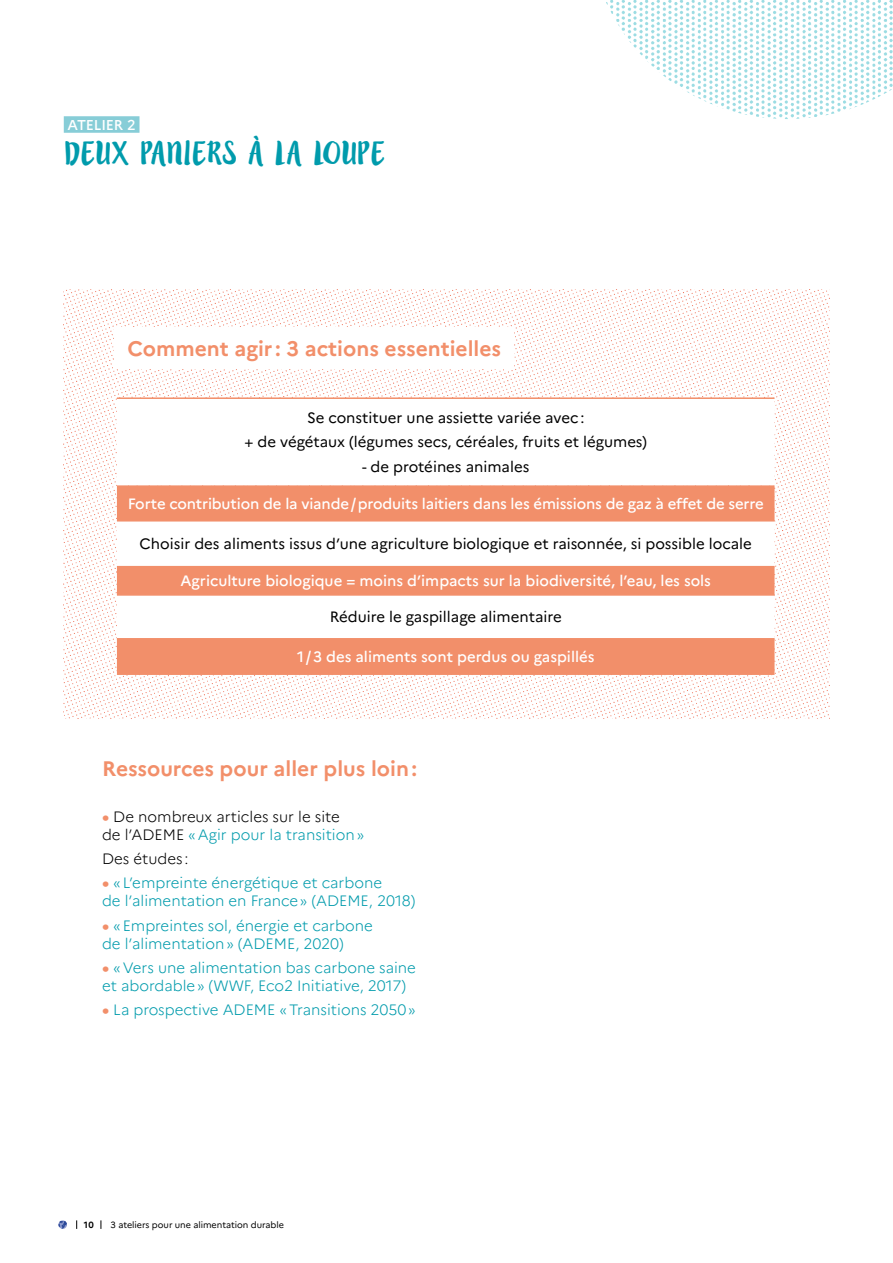
<style>
.page{position:relative;width:893px;height:1263px;background:#fff}
.page>*{position:absolute;margin:0;border:0;box-sizing:border-box;transform-origin:0 0}
.t1{font:26.25px "Lilly Belle";letter-spacing:.02em;color:#009bac}
.t2{font:700 21px "Marianne";color:#f28f6a}
.t3{font:300 15px/18px "Marianne";color:#009bac}
.t4{font:15px/24.3px "Marianne";color:#000;text-align:center}
.t5{font:500 15px "Marianne";letter-spacing:-.005em;color:#fff}
.t6{font:300 15px/18px "Marianne";color:#000}
.t7{font:500 14.25px "Marianne";letter-spacing:-.01em;color:#fff}
.t8{font:9px "Marianne";letter-spacing:-.005em;color:#000}
.t9{font:700 9px "Marianne";color:#000}
.s1{font-weight:800;color:#f28f6a}
.s2{color:#009bac}
</style>
<div class="page">
<svg style="left:58px;top:1220px;width:9px;height:9px"></svg>
<div style="left:64px;top:116px;width:75px;height:17px;background:#87cdd7"></div>
<img style="left:64px;top:289px;width:765px;height:430px">
<div style="left:115px;top:327px;width:399px;height:42px;background:#fff"></div>
<svg style="left:117px;top:399px;width:657px;height:86px"></svg>
<svg style="left:117px;top:485px;width:657px;height:190px;fill:#f28f6a"></svg>
<hr style="left:117px;top:397px;width:657px;height:2px;background:#f28f6a">
<hr style="left:117px;top:520px;width:657px;height:1px;background:#f28f6a">
<hr style="left:117px;top:566px;width:657px;height:1px;background:#f28f6a">
<hr style="left:117px;top:594px;width:657px;height:2px;background:#f28f6a">
<hr style="left:117px;top:638px;width:657px;height:1px;background:#f28f6a">
<img style="left:606px;top:0;width:287px;height:119px">
<p class="t7" style="left:68px;top:116px;width:70px">ATELIER 2</p>
<h1 class="t1" style="left:64px;top:134px;width:323px">DEUX PANIERS À LA LOUPE</h1>
<h2 class="t2" style="left:128px;top:336px;width:375px">Comment agir : 3 actions essentielles</h2>
<p class="t4" style="left:244px;top:405px;width:404px">Se constituer une assiette variée avec:<br>+ de végétaux (légumes secs, céréales, fruits et légumes)</p>
<p class="t4" style="left:362px;top:454px;width:169px">- de protéines animales</p>
<p class="t5" style="left:128px;top:494px;width:637px">Forte contribution de la viande/produits laitiers dans les émissions de gaz à effet de serre</p>
<p class="t4" style="left:140px;top:532px;width:614px">Choisir des aliments issus d’une agriculture biologique et raisonnée, si possible locale</p>
<p class="t5" style="left:180px;top:572px;width:532px">Agriculture biologique = moins d’impacts sur la biodiversité, l’eau, les sols</p>
<p class="t4" style="left:330px;top:605px;width:234px">Réduire le gaspillage alimentaire</p>
<p class="t5" style="left:297px;top:648px;width:299px">1 /3 des aliments sont perdus ou gaspillés</p>
<h2 class="t2" style="left:102px;top:756px;width:317px">Ressources pour aller plus loin:</h2>
<p class="t6" style="left:102px;top:807px;width:264px"><span class="s1">•</span> De nombreux articles sur le site<br>de l’ADEME <span class="s2">«Agir pour la transition»</span></p>
<p class="t6" style="left:102px;top:849px;width:88px">Des études :</p>
<p class="t3" style="left:102px;top:874px;width:315px"><span class="s1">•</span> «L’empreinte énergétique et carbone<br>de l’alimentation en France» (ADEME, 2018)</p>
<p class="t3" style="left:102px;top:916px;width:272px"><span class="s1">•</span> «Empreintes sol, énergie et carbone de l’alimentation» (ADEME, 2020)</p>
<p class="t3" style="left:102px;top:959px;width:315px"><span class="s1">•</span> «Vers une alimentation bas carbone saine et abordable» (WWF, Eco2 Initiative, 2017)</p>
<p class="t3" style="left:102px;top:1001px;width:315px"><span class="s1">•</span> La prospective ADEME «Transitions 2050»</p>
<p class="t9" style="left:84px;top:1219px;width:12px">10</p>
<p class="t8" style="left:111px;top:1219px;width:175px">3 ateliers pour une alimentation durable</p>
</div>
